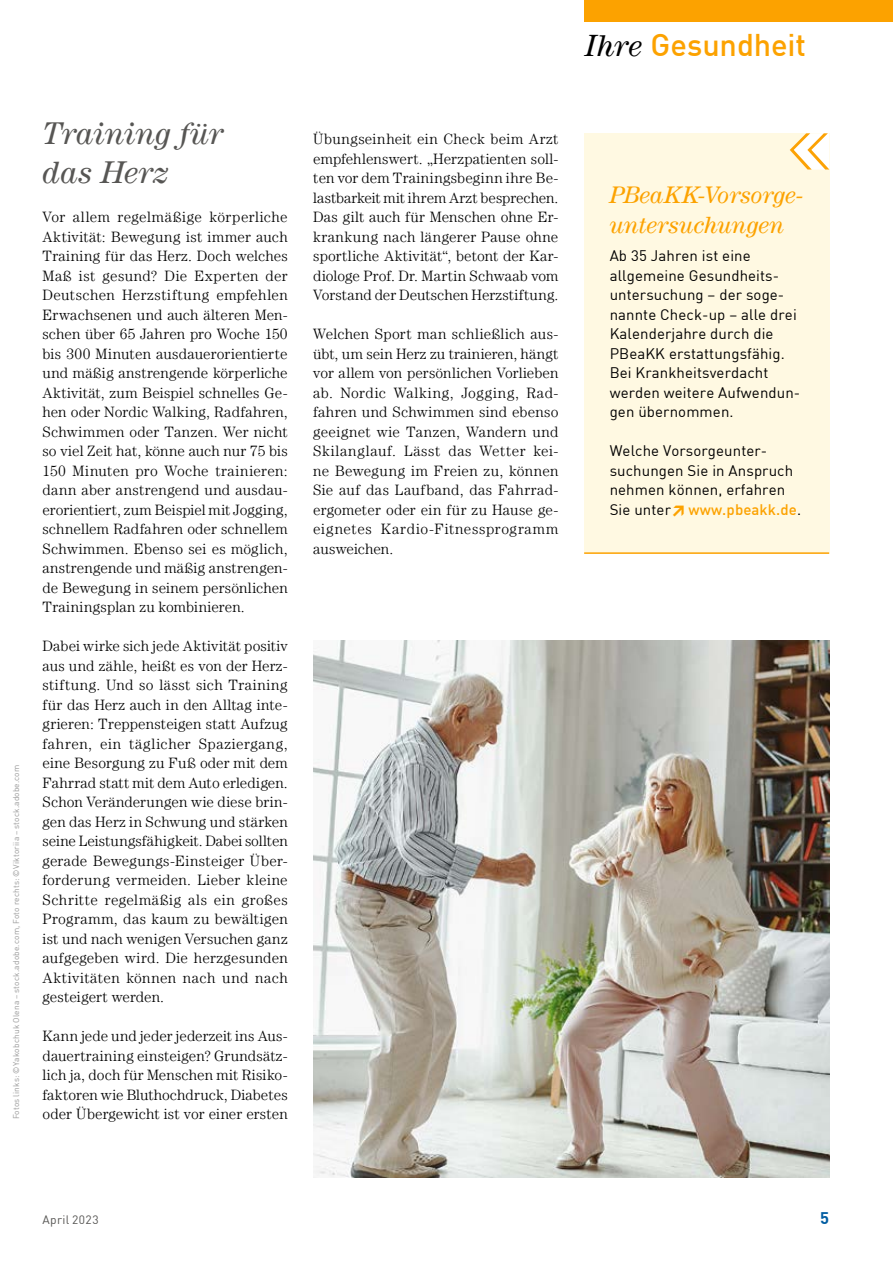
<style>
.page{position:relative;width:893px;height:1263px;background:#fff}
.page>*{position:absolute;margin:0;border:0;box-sizing:border-box;transform-origin:0 0}
.Inhalt_H3-_Überschrift_2_Ebene_21pt{font:italic 31.5px/39px "Century LT";letter-spacing:.005em;color:#575654}
.Musterseiten_H1-_Rubrik_DIN_Medium{font:500 30.75px "DIN";letter-spacing:-.005em;color:#fca200}
.Inhalt_H3-_Info-Ueberschrift_16pt{font:italic 24px/30px "Century LT";color:#fca200}
.t1{font:700 16.5px "DIN";color:#005da2}
.Inhalt_p-Fließtext_10pt{font:300 15px/19.5px "Century LT";letter-spacing:.01em;color:#000;text-align:justify}
.Inhalt_p-_Info-Fließtext_10_pt{font:15px/19.5px "DIN";letter-spacing:.005em;color:#000}
.t2{font:12px "DIN";letter-spacing:.035em;color:#575654}
.t3{font:8.25px "DIN";letter-spacing:.02em;color:#989898}
.s1{font-family:"Century LT";font-weight:400;font-style:italic;color:#000}
.s2{font-weight:900;color:#fca200}
.s3{font-weight:500;color:#fca200}
</style>
<div class="page">
<img style="left:313px;top:640px;width:516px;height:538px">
<div style="left:584px;top:133px;width:245px;height:421px;background:#fff9e2"></div>
<svg style="left:790px;top:133px;width:39px;height:37px"></svg>
<hr style="left:584px;top:552px;width:245px;height:2px;background:#fca204">
<div style="left:585px;top:0;width:308px;height:21px;background:#fca200"></div>
<h1 class="Musterseiten_H1-_Rubrik_DIN_Medium" style="left:585px;top:31px;width:223px"><span class="s1">Ihre</span> Gesundheit</h1>
<p class="t3" style="left:12px;top:1119px;width:356px;rotate:-90deg">Fotos links: ©Yakobchuk Olena – stock.adobe.com, Foto rechts: ©Viktoriia – stock.adobe.com</p>
<h3 class="Inhalt_H3-_Überschrift_2_Ebene_21pt" style="left:43px;top:114px;width:182px">Training für das Herz</h3>
<p class="Inhalt_p-Fließtext_10pt" style="left:43px;top:207px;width:247px">Vor allem regelmäßige körperliche Aktivität: Bewegung ist immer auch Training für das Herz. Doch welches Maß ist gesund? Die Experten der Deutschen Herzstiftung empfehlen Erwachsenen und auch älteren Men&shy;schen über 65 Jahren pro Woche 150 bis 300 Minuten ausdauerorientierte und mäßig anstrengende körperliche Aktivität, zum Beispiel schnelles Ge&shy;hen oder Nordic Walking, Radfahren, Schwimmen oder Tanzen. Wer nicht so viel Zeit hat, könne auch nur 75 bis 150 Minuten pro Woche trainieren: dann aber anstrengend und ausdau&shy;erorientiert, zum Beispiel mit Jogging, schnellem Radfahren oder schnellem Schwimmen. Ebenso sei es möglich, anstrengende und mäßig anstrengen&shy;de Bewegung in seinem persönlichen Trainingsplan zu kombinieren.</p>
<p class="Inhalt_p-Fließtext_10pt" style="left:43px;top:636px;width:247px">Dabei wirke sich jede Aktivität positiv aus und zähle, heißt es von der Herz&shy;stiftung. Und so lässt sich Training für das Herz auch in den Alltag inte&shy;grieren: Treppensteigen statt Aufzug fahren, ein täglicher Spaziergang, eine Besorgung zu Fuß oder mit dem Fahrrad statt mit dem Auto erledigen.<br>Schon Veränderungen wie diese brin&shy;gen das Herz in Schwung und stärken seine Leistungsfähigkeit. Dabei sollten gerade Bewegungs-Einsteiger Über&shy;forderung vermeiden. Lieber kleine Schritte regelmäßig als ein großes Programm, das kaum zu bewältigen ist und nach wenigen Versuchen ganz aufgegeben wird. Die herzgesunden Aktivitäten können nach und nach gesteigert werden.</p>
<p class="Inhalt_p-Fließtext_10pt" style="left:43px;top:1026px;width:247px">Kann jede und jeder jederzeit ins Aus&shy;dauertraining einsteigen? Grundsätz&shy;lich ja, doch für Menschen mit Risiko&shy;faktoren wie Bluthochdruck, Diabetes oder Übergewicht ist vor einer ersten</p>
<p class="Inhalt_p-Fließtext_10pt" style="left:313px;top:129px;width:247px">Übungseinheit ein Check beim Arzt empfehlenswert. „Herzpatienten soll&shy;ten vor dem Trainingsbeginn ihre Be&shy;lastbarkeit mit ihrem Arzt besprechen.<br>Das gilt auch für Menschen ohne Er&shy;krankung nach längerer Pause ohne sportliche Aktivität“, betont der Kar&shy;diologe Prof. Dr. Martin Schwaab vom Vorstand der Deutschen Herzstiftung.</p>
<p class="Inhalt_p-Fließtext_10pt" style="left:313px;top:324px;width:247px">Welchen Sport man schließlich aus&shy;übt, um sein Herz zu trainieren, hängt vor allem von persönlichen Vorlieben ab. Nordic Walking, Jogging, Rad&shy;fahren und Schwimmen sind ebenso geeignet wie Tanzen, Wandern und Skilanglauf. Lässt das Wetter kei&shy;ne Bewegung im Freien zu, können Sie auf das Laufband, das Fahrrad&shy;ergometer oder ein für zu Hause ge&shy;eignetes Kardio-Fitnessprogramm ausweichen.</p>
<h3 class="Inhalt_H3-_Info-Ueberschrift_16pt" style="left:610px;top:179px;width:194px">PBeaKK-Vorsorge&shy;untersuchungen</h3>
<p class="Inhalt_p-_Info-Fließtext_10_pt" style="left:610px;top:247px;width:192px">Ab 35 Jahren ist eine allgemeine Gesundheits&shy;untersuchung – der soge&shy;nannte Check-up – alle drei<br>Kalenderjahre durch die<br>PBeaKK erstattungsfähig.<br>Bei Krankheitsverdacht werden weitere Aufwendun&shy;gen übernommen.</p>
<p class="Inhalt_p-_Info-Fließtext_10_pt" style="left:610px;top:442px;width:193px">Welche Vorsorgeunter&shy;suchungen Sie in Anspruch nehmen können, erfahren<br>Sie unter<span class="s2">≥</span><span class="s3">www.pbeakk.de</span>.</p>
<p class="t2" style="left:43px;top:1215px;width:58px">April 2023</p>
<p class="t1" style="left:820px;top:1210px;width:10px">5</p>
</div>
